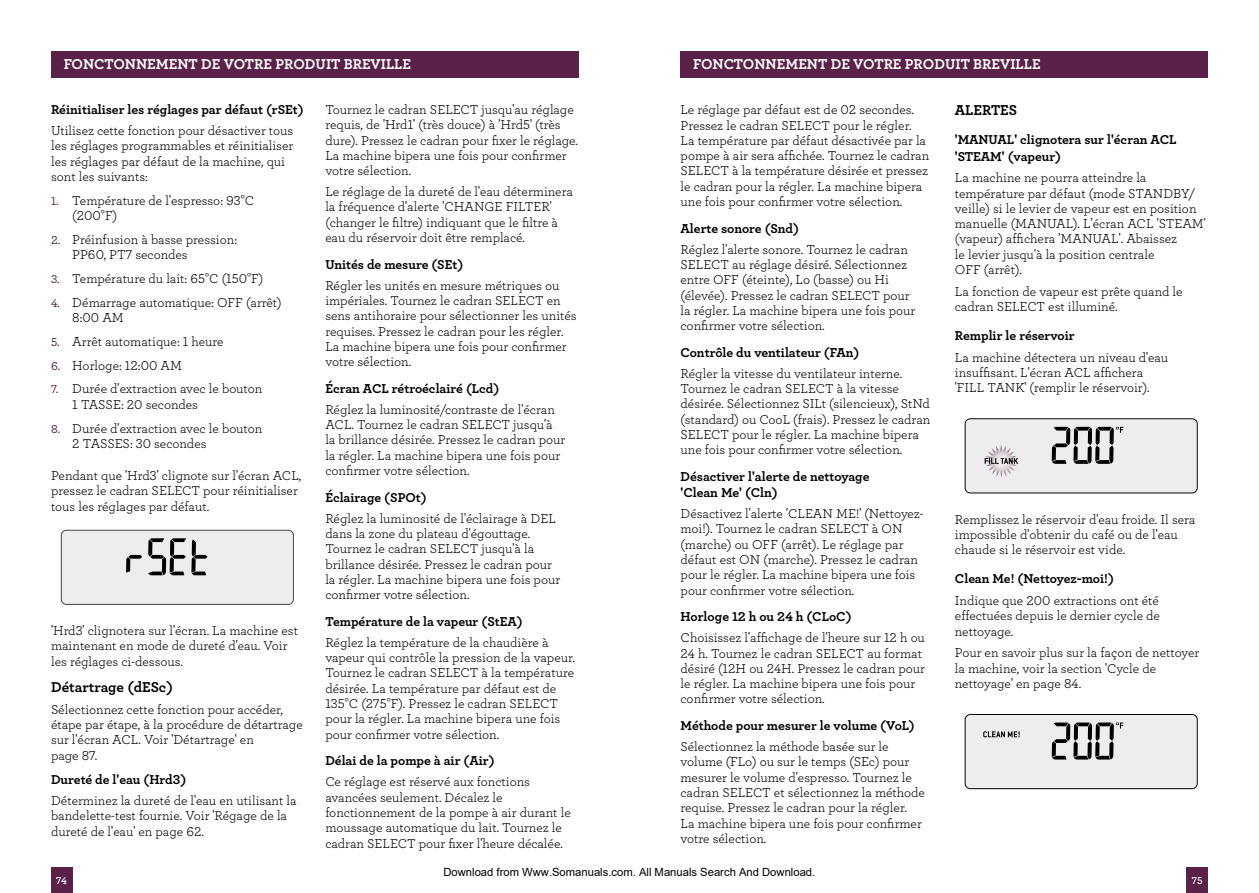
<style>
.page{position:relative;width:1259px;height:893px;background:#fff}
.page>*{position:absolute;margin:0;border:0;box-sizing:border-box;transform-origin:0 0}
.t1{font:700 condensed 40.8px "Helvetica Neue";color:#414042}
.t2{font:15px "Archer Bold LF";color:#fff}
.t3{font:15px "Archer Bold LF";letter-spacing:-.005em;color:#000}
.t4{font:13.5px/15.3px "Archer Book LF";color:#000}
.t5{font:13.5px/16.2px "Archer Bold LF";color:#000}
.t6{font:11.25px "Arial";color:#000}
.t7{font:10.5px "Archer Semibold LF";color:#fff}
.t8{font:700 condensed 9.15px "Helvetica Neue";color:#000}
.s1{font-family:"Archer Medium LF";font-size:12px;color:#5a2149}
</style>
<div class="page">
<div style="left:51px;top:867px;width:21px;height:26px;background:#5a2149"></div>
<div style="left:1186px;top:867px;width:22px;height:26px;background:#5a2149"></div>
<div style="left:62px;top:531px;width:231px;height:73px;background:#ededee;border-radius:4px"></div>
<div style="left:61px;top:530px;width:233px;height:75px;border:1px solid #414042;border-radius:5px"></div>
<svg style="left:126px;top:555px;width:16px;height:18px"></svg>
<svg style="left:148px;top:538px;width:60px;height:37px"></svg>
<div style="left:51px;top:51px;width:527px;height:27px;background:#5a2149"></div>
<div style="left:680px;top:51px;width:528px;height:27px;background:#5a2149"></div>
<div style="left:966px;top:420px;width:230px;height:72px;background:#ededee;border-radius:4px"></div>
<div style="left:965px;top:419px;width:232px;height:74px;border:1px solid #000;border-radius:5px"></div>
<svg style="left:1051px;top:427px;width:72px;height:37px"></svg>
<svg style="left:984px;top:445px;width:34px;height:32px"></svg>
<div style="left:966px;top:715px;width:230px;height:73px;background:#ededee;border-radius:4px"></div>
<div style="left:965px;top:714px;width:232px;height:75px;border:1px solid #000;border-radius:5px"></div>
<svg style="left:983px;top:731px;width:36px;height:6px"></svg>
<svg style="left:1051px;top:722px;width:72px;height:37px"></svg>
<p class="t2" style="left:64px;top:55px;width:11px">FON</p>
<p class="t2" style="left:94px;top:55px;width:22px">CTONN</p>
<p class="t2" style="left:147px;top:55px;width:88px">EMENT DE VOT</p>
<p class="t2" style="left:254px;top:55px;width:158px">RE PRODUIT BREVILLE</p>
<p class="t2" style="left:693px;top:55px;width:11px">FON</p>
<p class="t2" style="left:724px;top:55px;width:22px">CTONN</p>
<p class="t2" style="left:776px;top:55px;width:88px">EMENT DE VOT</p>
<p class="t2" style="left:883px;top:55px;width:158px">RE PRODUIT BREVILLE</p>
<p class="t4" style="left:680px;top:102px;width:250px">Le réglage par défaut est de 02 secondes.<br>Pressez le cadran SELECT pour le régler.<br>La température par défaut désactivée par la pompe à air sera affichée. Tournez le cadran SELECT à la température désirée et pressez le cadran pour la régler. La machine bipera une fois pour confirmer votre sélection.</p>
<p class="t5" style="left:680px;top:220px;width:120px">Alerte sonore (Snd)</p>
<p class="t4" style="left:680px;top:241px;width:236px">Réglez l'alerte sonore. Tournez le cadran SELECT au réglage désiré. Sélectionnez entre OFF (éteinte), Lo (basse) ou Hi (élevée). Pressez le cadran SELECT pour la régler. La machine bipera une fois pour confirmer votre sélection.</p>
<p class="t5" style="left:680px;top:344px;width:180px">Contrôle du ventilateur (FAn)</p>
<p class="t4" style="left:680px;top:365px;width:251px">Régler la vitesse du ventilateur interne.<br>Tournez le cadran SELECT à la vitesse désirée. Sélectionnez SILt (silencieux), StNd (standard) ou CooL (frais). Pressez le cadran SELECT pour le régler. La machine bipera une fois pour confirmer votre sélection.</p>
<p class="t5" style="left:680px;top:468px;width:190px">Désactiver l'alerte de nettoyage 'Clean Me' (Cln)</p>
<p class="t4" style="left:680px;top:506px;width:244px">Désactivez l'alerte 'CLEAN ME!' (Nettoyez&shy;moi!). Tournez le cadran SELECT à ON (marche) ou OFF (arrêt). Le réglage par défaut est ON (marche). Pressez le cadran pour le régler. La machine bipera une fois pour confirmer votre sélection.</p>
<p class="t5" style="left:680px;top:608px;width:173px">Horloge 12 h ou 24 h (CLoC)</p>
<p class="t4" style="left:680px;top:630px;width:246px">Choisissez l'affichage de l'heure sur 12 h ou 24 h. Tournez le cadran SELECT au format désiré (12H ou 24H. Pressez le cadran pour le régler. La machine bipera une fois pour confirmer votre sélection.</p>
<p class="t5" style="left:680px;top:717px;width:236px">Méthode pour mesurer le volume (VoL)</p>
<p class="t4" style="left:680px;top:739px;width:246px">Sélectionnez la méthode basée sur le volume (FLo) ou sur le temps (SEc) pour mesurer le volume d'espresso. Tournez le cadran SELECT et sélectionnez la méthode requise. Pressez le cadran pour la régler.<br>La machine bipera une fois pour confirmer votre sélection.</p>
<p class="t5" style="left:51px;top:101px;width:254px">Réinitialiser les réglages par défaut (rSEt)</p>
<p class="t4" style="left:51px;top:123px;width:244px">Utilisez cette fonction pour désactiver tous les réglages programmables et réinitialiser les réglages par défaut de la machine, qui sont les suivants:</p>
<p class="t4" style="left:72px;top:192px;width:183px;text-indent:-21px"><span class="s1">1.</span> Température de l'espresso: 93°C (200°F)</p>
<p class="t4" style="left:72px;top:231px;width:166px;text-indent:-21px"><span class="s1">2.</span> Préinfusion à basse pression:<br>PP60, PT7 secondes</p>
<p class="t4" style="left:51px;top:270px;width:214px"><span class="s1">3.</span> Température du lait: 65°C (150°F)</p>
<p class="t4" style="left:72px;top:294px;width:211px;text-indent:-21px"><span class="s1">4.</span> Démarrage automatique: OFF (arrêt)<br>8:00 AM</p>
<p class="t4" style="left:51px;top:333px;width:174px"><span class="s1">5.</span> Arrêt automatique: 1 heure</p>
<p class="t4" style="left:51px;top:357px;width:133px"><span class="s1">6.</span> Horloge: 12:00 AM</p>
<p class="t4" style="left:72px;top:381px;width:192px;text-indent:-21px"><span class="s1">7.</span> Durée d'extraction avec le bouton<br>1 TASSE: 20 secondes</p>
<p class="t4" style="left:72px;top:420px;width:192px;text-indent:-21px"><span class="s1">8.</span> Durée d'extraction avec le bouton<br>2 TASSES: 30 secondes</p>
<p class="t4" style="left:51px;top:468px;width:252px">Pendant que 'Hrd3' clignote sur l'écran ACL, pressez le cadran SELECT pour réinitialiser tous les réglages par défaut.</p>
<p class="t4" style="left:325px;top:102px;width:254px">Tournez le cadran SELECT jusqu'au réglage requis, de 'Hrd1' (très douce) à 'Hrd5' (très dure). Pressez le cadran pour fixer le réglage.<br>La machine bipera une fois pour confirmer votre sélection.</p>
<p class="t4" style="left:325px;top:184px;width:249px">Le réglage de la dureté de l'eau déterminera la fréquence d'alerte 'CHANGE FILTER' (changer le filtre) indiquant que le filtre à eau du réservoir doit être remplacé.</p>
<p class="t5" style="left:325px;top:256px;width:139px">Unités de mesure (SEt)</p>
<p class="t4" style="left:325px;top:277px;width:253px">Régler les unités en mesure métriques ou impériales. Tournez le cadran SELECT en sens antihoraire pour sélectionner les unités requises. Pressez le cadran pour les régler.<br>La machine bipera une fois pour confirmer votre sélection.</p>
<p class="t5" style="left:325px;top:380px;width:175px">Écran ACL rétroéclairé (Lcd)</p>
<p class="t4" style="left:325px;top:401px;width:241px">Réglez la luminosité/contraste de l'écran ACL. Tournez le cadran SELECT jusqu'à la brillance désirée. Pressez le cadran pour la régler. La machine bipera une fois pour confirmer votre sélection.</p>
<p class="t5" style="left:325px;top:489px;width:103px">Éclairage (SPOt)</p>
<p class="t4" style="left:325px;top:510px;width:236px">Réglez la luminosité de l'éclairage à DEL dans la zone du plateau d'égouttage.<br>Tournez le cadran SELECT jusqu'à la brillance désirée. Pressez le cadran pour la régler. La machine bipera une fois pour confirmer votre sélection.</p>
<p class="t5" style="left:325px;top:613px;width:199px">Température de la vapeur (StEA)</p>
<p class="t4" style="left:325px;top:634px;width:251px">Réglez la température de la chaudière à vapeur qui contrôle la pression de la vapeur.<br>Tournez le cadran SELECT à la température désirée. La température par défaut est de 135°C (275°F). Pressez le cadran SELECT pour la régler. La machine bipera une fois pour confirmer votre sélection.</p>
<p class="t5" style="left:325px;top:752px;width:171px">Délai de la pompe à air (Air)</p>
<p class="t4" style="left:325px;top:774px;width:247px">Ce réglage est réservé aux fonctions avancées seulement. Décalez le fonctionnement de la pompe à air durant le moussage automatique du lait. Tournez le cadran SELECT pour fixer l'heure décalée.</p>
<p class="t3" style="left:955px;top:101px;width:64px">ALERTES</p>
<p class="t5" style="left:955px;top:131px;width:223px">'MANUAL' clignotera sur l'écran ACL 'STEAM' (vapeur)</p>
<p class="t4" style="left:955px;top:170px;width:252px">La machine ne pourra atteindre la température par défaut (mode STANDBY/ veille) si le levier de vapeur est en position manuelle (MANUAL). L'écran ACL 'STEAM' (vapeur) affichera 'MANUAL'. Abaissez<br>le levier jusqu'à la position centrale<br>OFF (arrêt).</p>
<p class="t4" style="left:955px;top:283px;width:229px">La fonction de vapeur est prête quand le cadran SELECT est illuminé.</p>
<p class="t5" style="left:955px;top:327px;width:121px">Remplir le réservoir</p>
<p class="t4" style="left:955px;top:349px;width:215px">La machine détectera un niveau d'eau insuffisant. L'écran ACL affichera 'FILL TANK' (remplir le réservoir).</p>
<p class="t4" style="left:955px;top:511px;width:242px">Remplissez le réservoir d'eau froide. Il sera impossible d'obtenir du café ou de l'eau chaude si le réservoir est vide.</p>
<p class="t5" style="left:955px;top:570px;width:161px">Clean Me! (Nettoyez-moi!)</p>
<p class="t4" style="left:955px;top:593px;width:207px;text-align:justify">Indique que 200 extractions ont été effectuées depuis le dernier cycle de nettoyage.</p>
<p class="t4" style="left:955px;top:645px;width:246px">Pour en savoir plus sur la façon de nettoyer la machine, voir la section 'Cycle de nettoyage' en page 84.</p>
<p class="t4" style="left:51px;top:622px;width:248px">'Hrd3' clignotera sur l'écran. La machine est maintenant en mode de dureté d'eau. Voir les réglages ci-dessous.</p>
<p class="t3" style="left:51px;top:678px;width:123px">Détartrage (dESc)</p>
<p class="t4" style="left:51px;top:701px;width:253px">Sélectionnez cette fonction pour accéder, étape par étape, à la procédure de détartrage sur l'écran ACL. Voir 'Détartrage' en<br>page 87.</p>
<p class="t5" style="left:51px;top:771px;width:137px">Dureté de l'eau (Hrd3)</p>
<p class="t4" style="left:51px;top:793px;width:247px">Déterminez la dureté de l'eau en utilisant la bandelette-test fournie. Voir 'Régage de la dureté de l'eau' en page 62.</p>
<h1 class="t1" style="left:165px;top:649px;width:26px">+</h1>
<p class="t8" style="left:226px;top:707px;width:28px">POWER</p>
<p class="t6" style="left:443px;top:865px;width:373px">Download from Www.Somanuals.com. All Manuals Search And Download.</p>
<p class="t7" style="left:56px;top:874px;width:12px">74</p>
<p class="t7" style="left:1192px;top:874px;width:12px">75</p>
</div>
